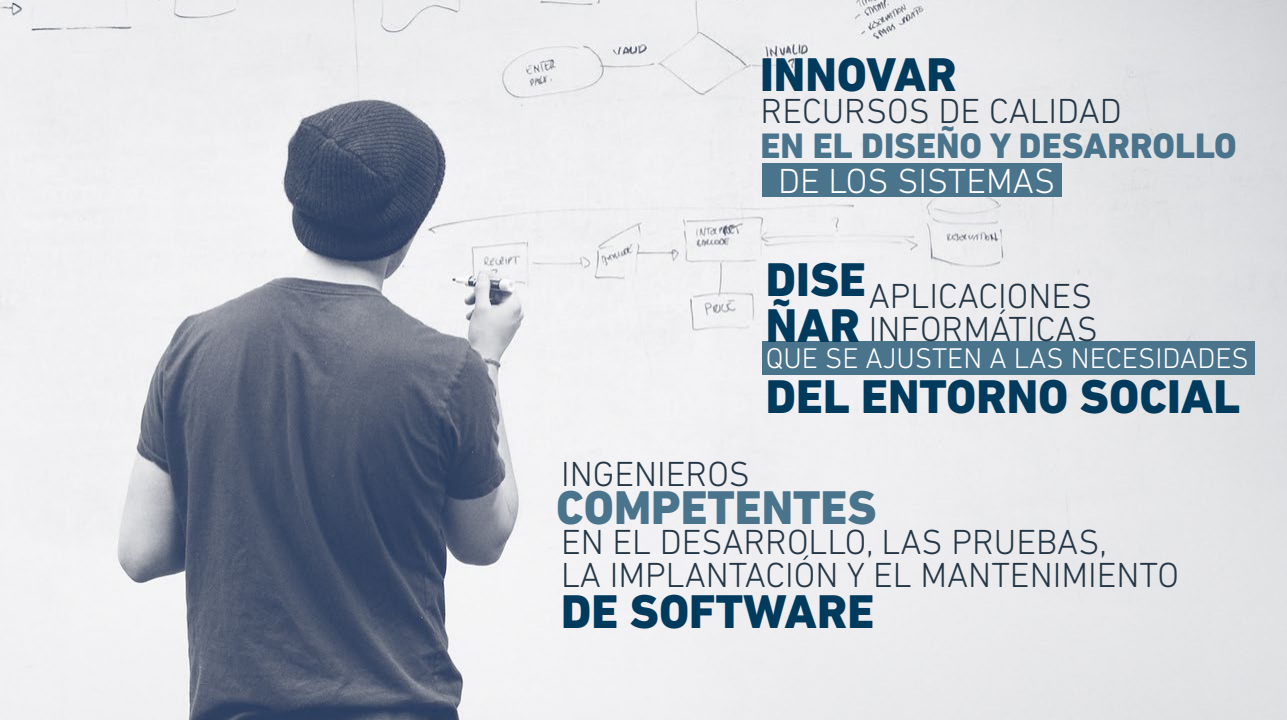
<style>
.page{position:relative;width:1287px;height:720px;background:#fff}
.page>*{position:absolute;margin:0;border:0;box-sizing:border-box;transform-origin:0 0}
.t1{font:800 48.2px/46px "DIN Next LT Pro";color:#003a5d}
.t2{font:800 48.2px "DIN Next LT Pro";color:#4a738c}
.t3{font:800 36px "DIN Next LT Pro";color:#4a738c}
.t4{font:300 35.4px/33px "DIN Next LT Pro";color:#243746}
.t5{font:300 35.4px "DIN Next LT Pro";color:#fff}
.t6{font:300 29px "DIN Next LT Pro";color:#fff}
</style>
<div class="page">
<img style="left:0;top:0;width:1287px;height:720px">
<div style="left:762px;top:164px;width:300px;height:34px;background:#4a738c"></div>
<div style="left:762px;top:342px;width:493px;height:34px;background:#4a738c"></div>
<h1 class="t1" style="left:760px;top:52px;width:198px">INNOVAR</h1>
<p class="t4" style="left:761px;top:94px;width:363px">RECURSOS DE CALIDAD</p>
<p class="t3" style="left:761px;top:125px;width:478px">EN EL DISEÑO Y DESARROLLO</p>
<p class="t5" style="left:778px;top:161px;width:279px">DE LOS SISTEMAS</p>
<h1 class="t1" style="left:766px;top:256px;width:102px">DISE<br>ÑAR</h1>
<p class="t4" style="left:869px;top:279px;width:231px">APLICACIONES<br>INFORMÁTICAS</p>
<p class="t6" style="left:766px;top:342px;width:485px">QUE SE AJUSTEN A LAS NECESIDADES</p>
<h1 class="t1" style="left:766px;top:374px;width:476px">DEL ENTORNO SOCIAL</h1>
<p class="t4" style="left:561px;top:439px;width:547px;line-height:67.9px">INGENIEROS<br>EN EL DESARROLLO, LAS PRUEBAS,</p>
<p class="t4" style="left:561px;top:558px;width:619px">LA IMPLANTACIÓN Y EL MANTENIMIENTO</p>
<h1 class="t1" style="left:561px;top:589px;width:315px">DE SOFTWARE</h1>
<h1 class="t2" style="left:556px;top:479px;width:322px">COMPETENTES</h1>
</div>
